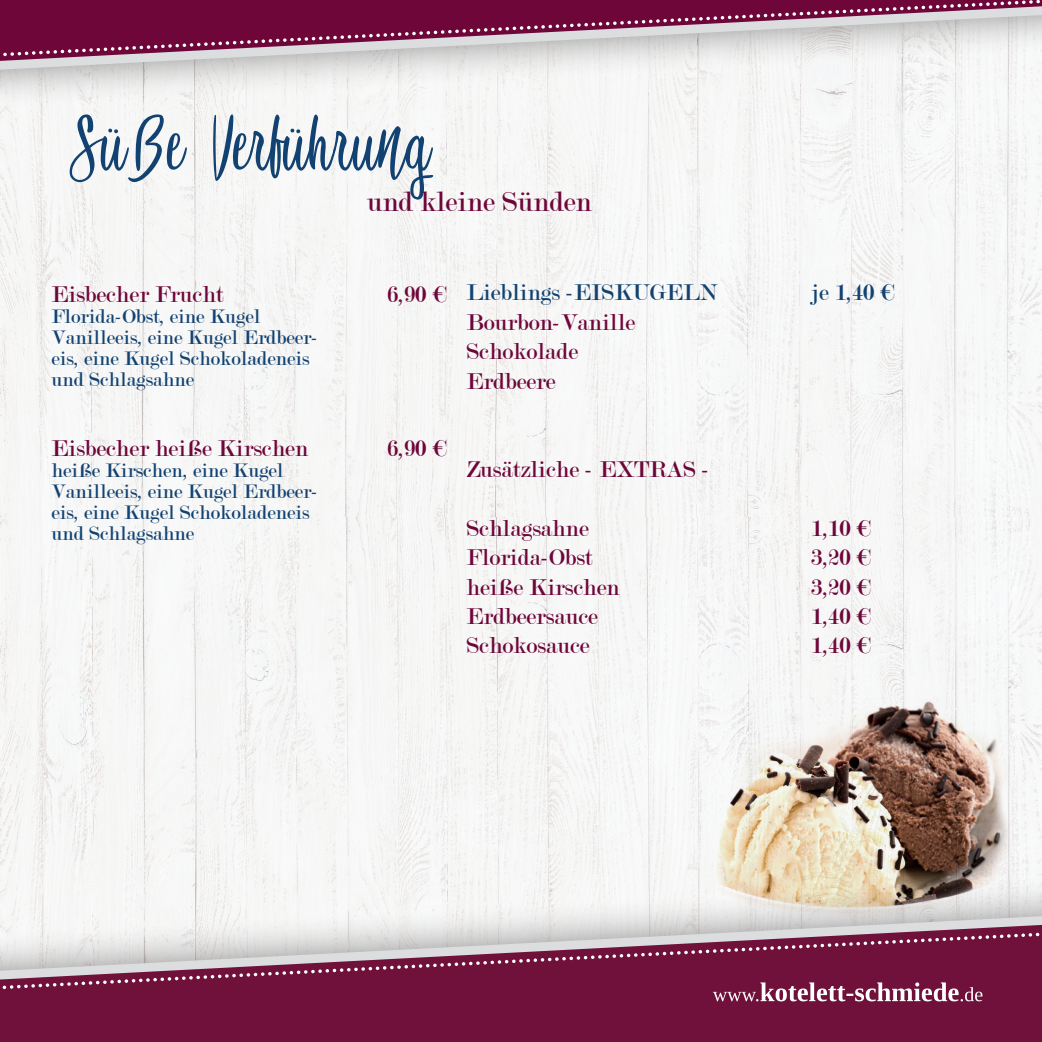
<style>
.page{position:relative;width:1042px;height:1042px;background:#fff}
.page>*{position:absolute;margin:0;border:0;box-sizing:border-box;transform-origin:0 0}
.t1{font:102.02px "Awesome Birds";color:#124271}
.t2{font:29.75px "Modern";color:#6e063a}
.t3{font:24.5px/29.4px "Modern";color:#6e063a}
.t4{font:24.5px "Modern";color:#124271}
.t5{font:21px/21px "Modern";color:#124271}
</style>
<div class="page">
<div style="left:0;top:162px;width:1042px;height:356px;background:#f6f7f6"></div>
<img style="left:0;top:518px;width:1042px;height:336px">
<img style="left:0;top:834px;width:2px;height:20px">
<img style="left:716px;top:699px;width:305px;height:155px">
<div style="left:0;top:854px;width:1042px;height:188px;background:#231f20;opacity:.51"></div>
<svg style="left:0;top:887px;width:1042px;height:29px"></svg>
<div style="left:0;top:0;width:1042px;height:162px;background:#f6f7f6"></div>
<svg style="left:0;top:0;width:1042px;height:118px"></svg>
<svg style="left:0;top:916px;width:1042px;height:126px;background:#91516d"></svg>
<svg style="left:713px;top:982px;width:297px;height:23px"></svg>
<svg style="left:70px;top:114px;width:36px;height:68px"></svg>
<svg style="left:128px;top:114px;width:59px;height:68px"></svg>
<svg style="left:213px;top:114px;width:77px;height:67px"></svg>
<svg style="left:309px;top:114px;width:46px;height:57px"></svg>
<svg style="left:405px;top:137px;width:28px;height:62px"></svg>
<h1 class="t1" style="left:101px;top:104px;width:307px">✓ ✓ ◆■</h1>
<p class="t2" style="left:367px;top:187px;width:226px">und kleine Sünden</p>
<p class="t3" style="left:51px;top:280px;width:174px">Eisbecher Frucht</p>
<p class="t3" style="left:387px;top:280px;width:61px">6,90 €</p>
<p class="t5" style="left:51px;top:306px;width:268px">Florida-Obst, eine Kugel<br>Vanilleeis, eine Kugel Erdbeer&shy;eis, eine Kugel Schokoladeneis und Schlagsahne</p>
<p class="t3" style="left:51px;top:434px;width:258px">Eisbecher heiße Kirschen</p>
<p class="t3" style="left:387px;top:434px;width:61px">6,90 €</p>
<p class="t5" style="left:51px;top:460px;width:268px">heiße Kirschen, eine Kugel<br>Vanilleeis, eine Kugel Erdbeer&shy;eis, eine Kugel Schokoladeneis und Schlagsahne</p>
<p class="t4" style="left:466px;top:280px;width:252px">Lieblings -EISKUGELN</p>
<p class="t4" style="left:811px;top:280px;width:85px">je 1,40 €</p>
<p class="t3" style="left:466px;top:308px;width:170px">Bourbon-Vanille<br>Schokolade<br>Erdbeere</p>
<p class="t3" style="left:466px;top:455px;width:245px">Zusätzliche - EXTRAS -</p>
<p class="t3" style="left:466px;top:513px;width:124px">Schlagsahne</p>
<p class="t3" style="left:811px;top:513px;width:61px">1,10 €</p>
<p class="t3" style="left:466px;top:543px;width:128px">Florida-Obst</p>
<p class="t3" style="left:811px;top:543px;width:61px">3,20 €</p>
<p class="t3" style="left:466px;top:572px;width:155px">heiße Kirschen</p>
<p class="t3" style="left:811px;top:572px;width:61px">3,20 €</p>
<p class="t3" style="left:466px;top:602px;width:133px">Erdbeersauce</p>
<p class="t3" style="left:811px;top:602px;width:61px">1,40 €</p>
<p class="t3" style="left:466px;top:631px;width:125px">Schokosauce</p>
<p class="t3" style="left:811px;top:631px;width:61px">1,40 €</p>
</div>
